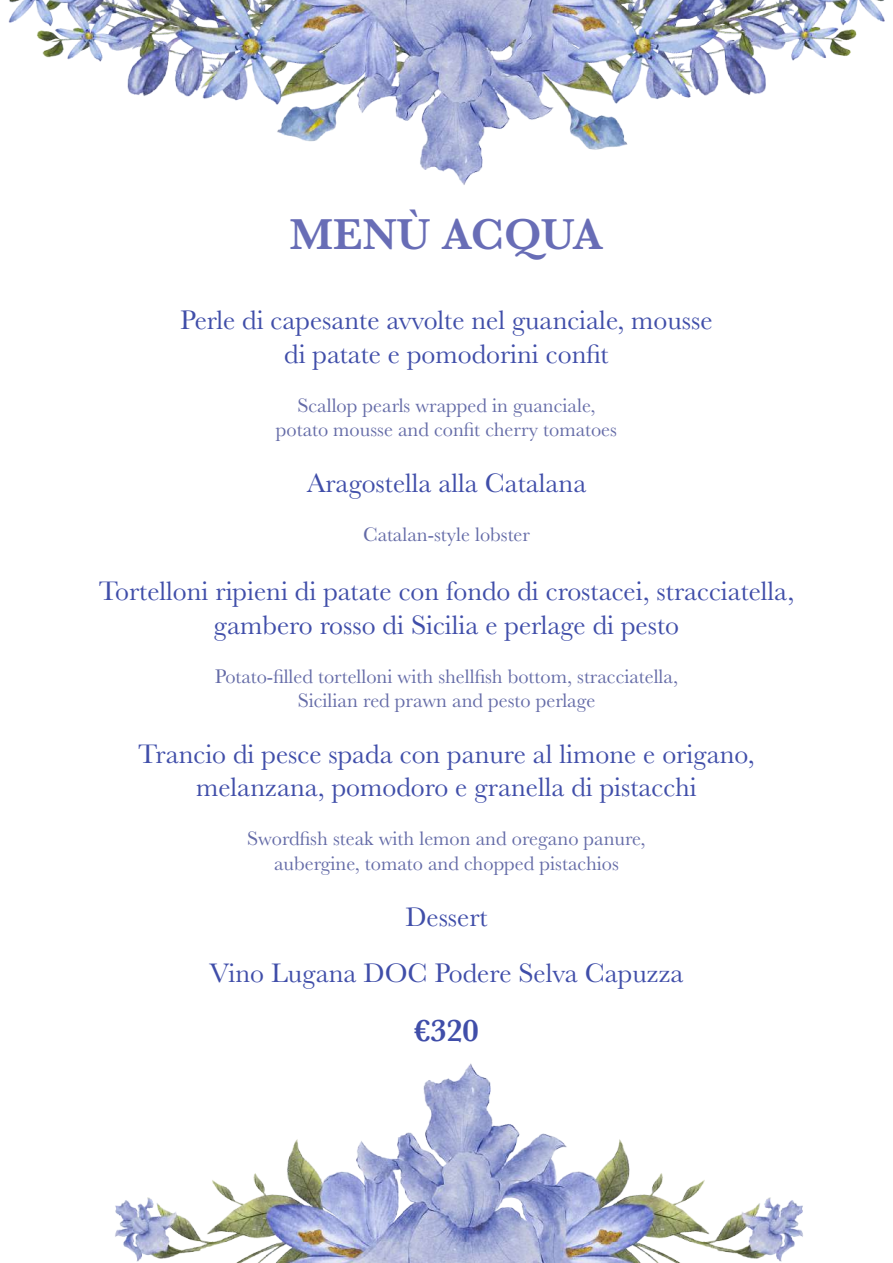
<style>
.page{position:relative;width:893px;height:1263px;background:#fff}
.page>*{position:absolute;margin:0;border:0;box-sizing:border-box;transform-origin:0 0}
.t1{font:600 45px "Baskerville";color:#686db6}
.t2{font:600 32.55px "Baskerville";color:#404ea9}
.t3{font:27.75px/33.3px "Baskerville";color:#404ea9;text-align:center}
.t4{font:20.4px/24.5px "Baskerville";color:#646ba7;text-align:center}
</style>
<div class="page">
<img style="left:8px;top:0;width:877px;height:185px">
<img style="left:115px;top:1063px;width:688px;height:200px">
<h1 class="t1" style="left:290px;top:203px;width:315px">MENÙ ACQUA</h1>
<p class="t3" style="left:180px;top:304px;width:534px">Perle di capesante avvolte nel guanciale, mousse di patate e pomodorini confit</p>
<p class="t4" style="left:276px;top:393px;width:342px">Scallop pearls wrapped in guanciale, potato mousse and confit cherry tomatoes</p>
<p class="t3" style="left:307px;top:467px;width:281px">Aragostella alla Catalana</p>
<p class="t4" style="left:363px;top:523px;width:168px">Catalan-style lobster</p>
<p class="t3" style="left:99px;top:575px;width:697px">Tortelloni ripieni di patate con fondo di crostacei, stracciatella, gambero rosso di Sicilia e perlage di pesto</p>
<p class="t4" style="left:215px;top:664px;width:465px">Potato-filled tortelloni with shellfish bottom, stracciatella,<br>Sicilian red prawn and pesto perlage</p>
<p class="t3" style="left:138px;top:738px;width:618px">Trancio di pesce spada con panure al limone e origano, melanzana, pomodoro e granella di pistacchi</p>
<p class="t4" style="left:247px;top:827px;width:400px">Swordfish steak with lemon and oregano panure, aubergine, tomato and chopped pistachios</p>
<p class="t3" style="left:209px;top:889px;width:476px;line-height:55.8px">Dessert<br>Vino Lugana DOC Podere Selva Capuzza</p>
<p class="t2" style="left:414px;top:1008px;width:66px">€320</p>
</div>
